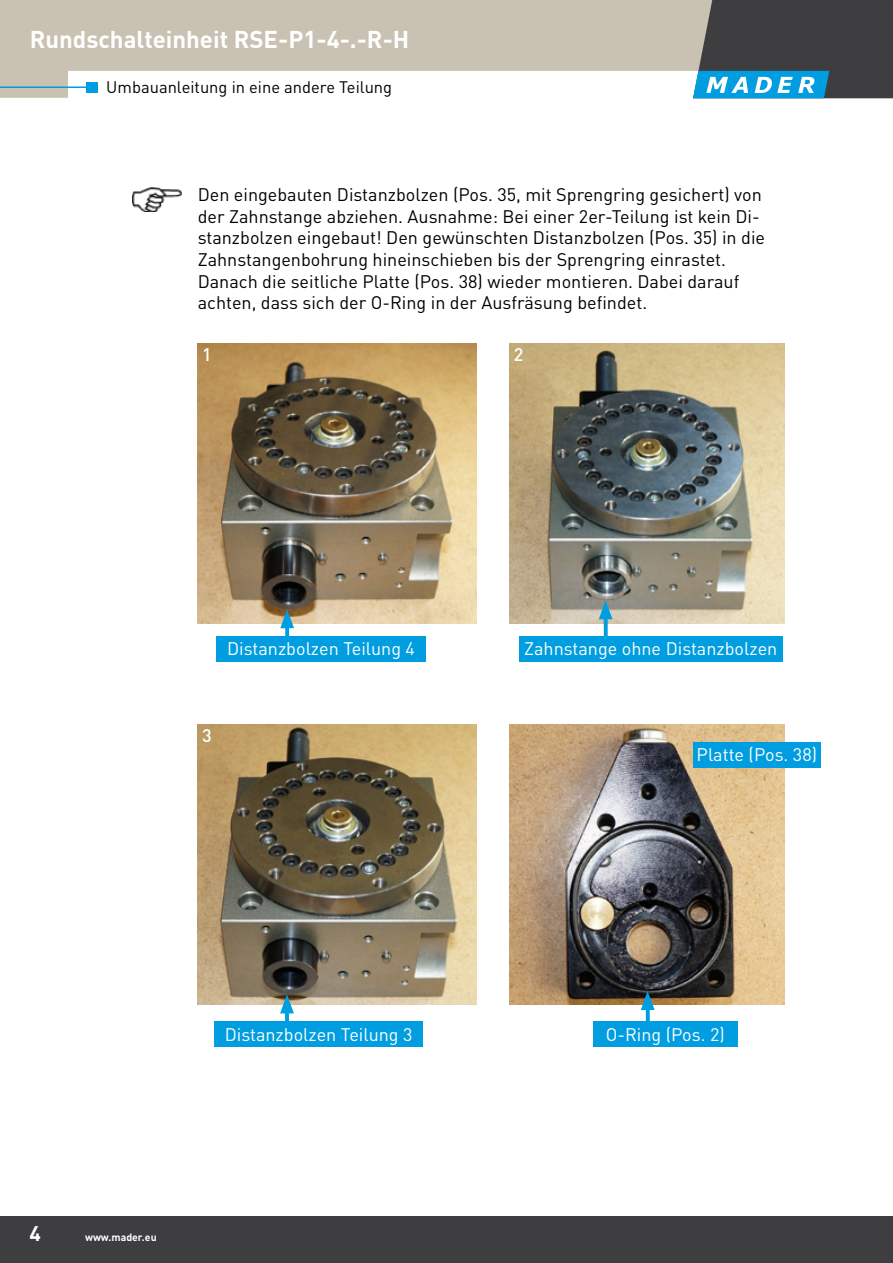
<style>
.page{position:relative;width:893px;height:1263px;background:#fff}
.page>*{position:absolute;margin:0;border:0;box-sizing:border-box;transform-origin:0 0}
.t1{font:700 24px "DIN Pro";color:#fff}
.t2{font:700 21px "DIN Pro";color:#fff}
.t3{font:18px/21.6px "DIN Pro";color:#000}
.t4{font:18px "DIN Pro";color:#fff}
.t5{font:500 18px "DIN Pro";color:#fff}
.t6{font:16.5px "DIN Pro";color:#000}
.t7{font:700 10.5px "DIN Pro";color:#fff}
</style>
<div class="page">
<svg style="left:0;top:0;width:693px;height:98px;fill:#c9c2b3"></svg>
<div style="left:0;top:1216px;width:893px;height:47px;background:#3e3d40"></div>
<hr style="left:0;top:86px;width:92px;height:2px;background:#009ee0">
<div style="left:87px;top:82px;width:11px;height:11px;background:#009ee0"></div>
<svg style="left:693px;top:0;width:200px;height:98px;background:#445a65"></svg>
<img style="left:510px;top:725px;width:274px;height:280px">
<img style="left:133px;top:187px;width:48px;height:24px">
<img style="left:198px;top:343px;width:278px;height:280px">
<img style="left:510px;top:343px;width:274px;height:280px">
<img style="left:198px;top:725px;width:278px;height:280px">
<svg style="left:285px;top:628px;width:4px;height:8px"></svg>
<svg style="left:280px;top:609px;width:14px;height:19px"></svg>
<svg style="left:604px;top:619px;width:4px;height:17px"></svg>
<svg style="left:599px;top:600px;width:14px;height:19px"></svg>
<svg style="left:285px;top:1013px;width:4px;height:8px"></svg>
<svg style="left:280px;top:994px;width:14px;height:19px"></svg>
<svg style="left:646px;top:1010px;width:4px;height:11px"></svg>
<svg style="left:641px;top:991px;width:14px;height:19px"></svg>
<div style="left:216px;top:636px;width:210px;height:25px;background:#009ee0"></div>
<div style="left:519px;top:636px;width:264px;height:25px;background:#009ee0"></div>
<div style="left:214px;top:1021px;width:209px;height:26px;background:#009ee0"></div>
<div style="left:593px;top:1021px;width:145px;height:26px;background:#009ee0"></div>
<div style="left:693px;top:742px;width:128px;height:25px;background:#009ee0"></div>
<h1 class="t1" style="left:30px;top:19px;width:381px">Rundschalteinheit RSE-P1-4-.-R-H</h1>
<p class="t6" style="left:106px;top:75px;width:287px">Umbauanleitung in eine andere Teilung</p>
<p class="t3" style="left:198px;top:182px;width:569px">Den eingebauten Distanzbolzen (Pos. 35, mit Sprengring gesichert) von der Zahnstange abziehen. Ausnahme: Bei einer 2er-Teilung ist kein Di&shy;stanzbolzen eingebaut! Den gewünschten Distanzbolzen (Pos. 35) in die Zahnstangenbohrung hineinschieben bis der Sprengring einrastet.<br>Danach die seitliche Platte (Pos. 38) wieder montieren. Dabei darauf achten, dass sich der O-Ring in der Ausfräsung befindet.</p>
<p class="t5" style="left:202px;top:340px;width:11px">1</p>
<p class="t5" style="left:514px;top:340px;width:11px">2</p>
<p class="t4" style="left:227px;top:635px;width:189px">Distanzbolzen Teilung 4</p>
<p class="t4" style="left:524px;top:635px;width:255px">Zahnstange ohne Distanzbolzen</p>
<p class="t5" style="left:202px;top:721px;width:11px">3</p>
<p class="t4" style="left:697px;top:741px;width:122px">Platte (Pos. 38)</p>
<p class="t4" style="left:225px;top:1020px;width:189px">Distanzbolzen Teilung 3</p>
<p class="t4" style="left:606px;top:1020px;width:121px">O-Ring (Pos. 2)</p>
<p class="t2" style="left:29px;top:1216px;width:13px">4</p>
<p class="t7" style="left:85px;top:1228px;width:73px">www.mader.eu</p>
</div>
